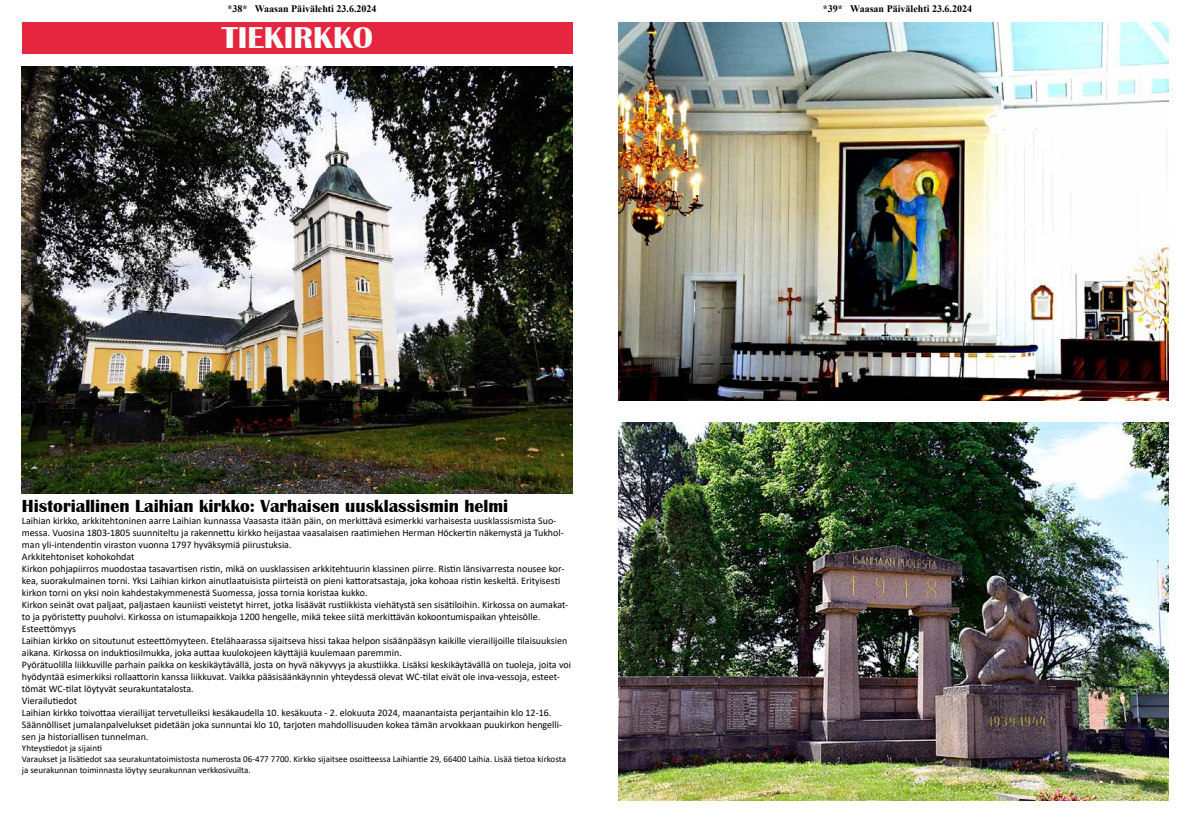
<style>
.page{position:relative;width:1191px;height:823px;background:#fff}
.page>*{position:absolute;margin:0;border:0;box-sizing:border-box;transform-origin:0 0}
.t1{font:700 31px "Britannic";color:#fbfdfc}
.t2{font:700 18px "Britannic";color:#000}
.t3{font:10px/12px "Calibri";color:#000}
.t4{font:700 10px "Times New Roman";color:#000}
.t5{font:9px/10.8px "Calibri";color:#000}
</style>
<div class="page">
<img style="left:618px;top:23px;width:550px;height:377px">
<img style="left:618px;top:422px;width:550px;height:377px">
<div style="left:22px;top:23px;width:551px;height:31px;background:#e6263e"></div>
<img style="left:22px;top:66px;width:551px;height:427px">
<p class="t4" style="left:227px;top:2px;width:150px">*38* Waasan Päivälehti 23.6.2024</p>
<p class="t4" style="left:823px;top:2px;width:150px">*39* Waasan Päivälehti 23.6.2024</p>
<h1 class="t1" style="left:222px;top:20px;width:153px">TIEKIRKKO</h1>
<h2 class="t2" style="left:22px;top:495px;width:488px">Historiallinen Laihian kirkko: Varhaisen uusklassismin helmi</h2>
<p class="t3" style="left:22px;top:514px;width:550px">Laihian kirkko, arkkitehtoninen aarre Laihian kunnassa Vaasasta itään päin, on merkittävä esimerkki varhaisesta uusklassismista Suo&shy;messa. Vuosina 1803-1805 suunniteltu ja rakennettu kirkko heijastaa vaasalaisen raatimiehen Herman Höckertin näkemystä ja Tukhol&shy;man yli-intendentin viraston vuonna 1797 hyväksymiä piirustuksia.<br>Arkkitehtoniset kohokohdat<br>Kirkon pohjapiirros muodostaa tasavartisen ristin, mikä on uusklassisen arkkitehtuurin klassinen piirre. Ristin länsivarresta nousee kor&shy;kea, suorakulmainen torni. Yksi Laihian kirkon ainutlaatuisista piirteistä on pieni kattoratsastaja, joka kohoaa ristin keskeltä. Erityisesti kirkon torni on yksi noin kahdestakymmenestä Suomessa, jossa tornia koristaa kukko.<br>Kirkon seinät ovat paljaat, paljastaen kauniisti veistetyt hirret, jotka lisäävät rustiikkista viehätystä sen sisätiloihin. Kirkossa on aumakat&shy;to ja pyöristetty puuholvi. Kirkossa on istumapaikkoja 1200 hengelle, mikä tekee siitä merkittävän kokoontumispaikan yhteisölle.<br>Esteettömyys<br>Laihian kirkko on sitoutunut esteettömyyteen. Etelähaarassa sijaitseva hissi takaa helpon sisäänpääsyn kaikille vierailijoille tilaisuuksien aikana. Kirkossa on induktiosilmukka, joka auttaa kuulokojeen käyttäjiä kuulemaan paremmin.<br>Pyörätuolilla liikkuville parhain paikka on keskikäytävällä, josta on hyvä näkyvyys ja akustiikka. Lisäksi keskikäytävällä on tuoleja, joita voi hyödyntää esimerkiksi rollaattorin kanssa liikkuvat. Vaikka pääsisäänkäynnin yhteydessä olevat WC-tilat eivät ole inva-vessoja, esteet&shy;tömät WC-tilat löytyvät seurakuntatalosta.<br>Vierailutiedot<br>Laihian kirkko toivottaa vierailijat tervetulleiksi kesäkaudella 10. kesäkuuta - 2. elokuuta 2024, maanantaista perjantaihin klo 12-16.<br>Säännölliset jumalanpalvelukset pidetään joka sunnuntai klo 10, tarjoten mahdollisuuden kokea tämän arvokkaan puukirkon hengelli&shy;sen ja historiallisen tunnelman.</p>
<p class="t5" style="left:22px;top:742px;width:545px">Yhteystiedot ja sijainti<br>Varaukset ja lisätiedot saa seurakuntatoimistosta numerosta 06-477 7700. Kirkko sijaitsee osoitteessa Laihiantie 29, 66400 Laihia. Lisää tietoa kirkosta ja seurakunnan toiminnasta löytyy seurakunnan verkkosivuilta.</p>
</div>
